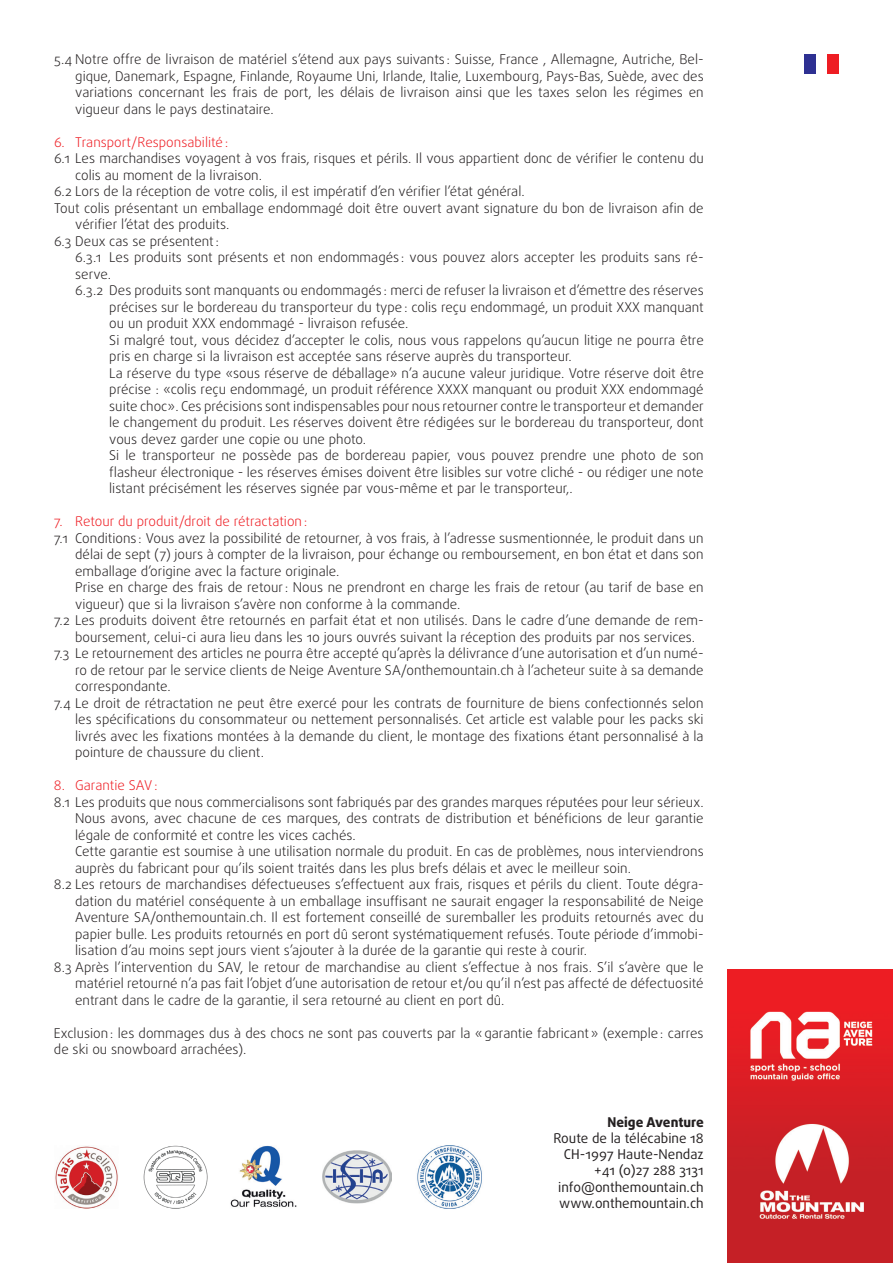
<style>
.page{position:relative;width:893px;height:1263px;background:#fff}
.page>*{position:absolute;margin:0;border:0;box-sizing:border-box;transform-origin:0 0}
.t1{font:300 13.5px/16.5px "Daxline Pro";color:#231f20;text-align:justify}
.t2{font:13.5px/16.2px "Daxline Pro";color:#231f20;text-align:right}
.t3{font:300 13.5px "Daxline Pro";color:#ee1d23}
.t4{font:800 13.5px "Daxline Pro";color:#231f20}
</style>
<div class="page">
<svg style="left:815px;top:54px;width:13px;height:19px"></svg>
<div style="left:804px;top:54px;width:11px;height:19px;background:#2e3092"></div>
<div style="left:828px;top:54px;width:11px;height:19px;background:#ee1d23"></div>
<img style="left:323px;top:1151px;width:68px;height:52px">
<img style="left:417px;top:1145px;width:65px;height:64px">
<img style="left:230px;top:1145px;width:67px;height:62px">
<img style="left:143px;top:1145px;width:65px;height:64px">
<img style="left:55px;top:1146px;width:63px;height:63px">
<img style="left:727px;top:969px;width:166px;height:294px">
<p class="t1" style="left:75px;top:52px;width:630px;text-indent:-21px">5.4 Notre offre de livraison de matériel s’étend aux pays suivants : Suisse, France , Allemagne, Autriche, Bel&shy;gique, Danemark, Espagne, Finlande, Royaume Uni, Irlande, Italie, Luxembourg, Pays-Bas, Suède, avec des variations concernant les frais de port, les délais de livraison ainsi que les taxes selon les régimes en vigueur dans le pays destinataire.</p>
<p class="t3" style="left:54px;top:133px;width:176px">6. Transport/Responsabilité:</p>
<p class="t1" style="left:54px;top:151px;width:651px">6.1 Les marchandises voyagent à vos frais, risques et périls. Il vous appartient donc de vérifier le contenu du</p>
<p class="t1" style="left:75px;top:167px;width:188px">colis au moment de la livraison.</p>
<p class="t1" style="left:54px;top:183px;width:472px">6.2 Lors de la réception de votre colis, il est impératif d’en vérifier l’état général.</p>
<p class="t1" style="left:54px;top:200px;width:651px">Tout colis présentant un emballage endommagé doit être ouvert avant signature du bon de livraison afin de</p>
<p class="t1" style="left:75px;top:216px;width:156px">vérifier l’état des produits.</p>
<p class="t1" style="left:54px;top:233px;width:167px">6.3 Deux cas se présentent:</p>
<p class="t1" style="left:75px;top:249px;width:630px">6.3.1 Les produits sont présents et non endommagés : vous pouvez alors accepter les produits sans ré-</p>
<p class="t1" style="left:75px;top:266px;width:37px">serve.</p>
<p class="t1" style="left:75px;top:282px;width:630px">6.3.2 Des produits sont manquants ou endommagés : merci de refuser la livraison et d’émettre des réserves</p>
<p class="t1" style="left:109px;top:299px;width:596px">précises sur le bordereau du transporteur du type: colis reçu endommagé, un produit XXX manquant</p>
<p class="t1" style="left:109px;top:315px;width:301px">ou un produit XXX endommagé - livraison refusée.</p>
<p class="t1" style="left:109px;top:332px;width:596px">Si malgré tout, vous décidez d’accepter le colis, nous vous rappelons qu’aucun litige ne pourra être</p>
<p class="t1" style="left:109px;top:348px;width:464px">pris en charge si la livraison est acceptée sans réserve auprès du transporteur.</p>
<p class="t1" style="left:109px;top:365px;width:596px">La réserve du type «sous réserve de déballage» n’a aucune valeur juridique. Votre réserve doit être</p>
<p class="t1" style="left:109px;top:381px;width:596px">précise : «colis reçu endommagé, un produit référence XXXX manquant ou produit XXX endommagé</p>
<p class="t1" style="left:109px;top:398px;width:596px">suite choc». Ces précisions sont indispensables pour nous retourner contre le transporteur et demander</p>
<p class="t1" style="left:109px;top:414px;width:596px">le changement du produit. Les réserves doivent être rédigées sur le bordereau du transporteur, dont</p>
<p class="t1" style="left:109px;top:431px;width:258px">vous devez garder une copie ou une photo.</p>
<p class="t1" style="left:109px;top:447px;width:596px">Si le transporteur ne possède pas de bordereau papier, vous pouvez prendre une photo de son</p>
<p class="t1" style="left:109px;top:464px;width:596px">flasheur électronique - les réserves émises doivent être lisibles sur votre cliché - ou rédiger une note</p>
<p class="t1" style="left:109px;top:480px;width:465px">listant précisément les réserves signée par vous-même et par le transporteur,.</p>
<p class="t3" style="left:54px;top:513px;width:255px">7. Retour du produit/droit de rétractation:</p>
<p class="t1" style="left:54px;top:530px;width:651px">7.1 Conditions : Vous avez la possibilité de retourner, à vos frais, à l’adresse susmentionnée, le produit dans un</p>
<p class="t1" style="left:75px;top:546px;width:630px">délai de sept (7) jours à compter de la livraison, pour échange ou remboursement, en bon état et dans son</p>
<p class="t1" style="left:75px;top:563px;width:266px">emballage d’origine avec la facture originale.</p>
<p class="t1" style="left:75px;top:579px;width:630px">Prise en charge des frais de retour: Nous ne prendront en charge les frais de retour (au tarif de base en</p>
<p class="t1" style="left:75px;top:596px;width:387px">vigueur) que si la livraison s’avère non conforme à la commande.</p>
<p class="t1" style="left:54px;top:612px;width:651px">7.2 Les produits doivent être retournés en parfait état et non utilisés. Dans le cadre d’une demande de rem-</p>
<p class="t1" style="left:75px;top:629px;width:621px">boursement, celui-ci aura lieu dans les 10 jours ouvrés suivant la réception des produits par nos services.</p>
<p class="t1" style="left:54px;top:645px;width:651px">7.3 Le retournement des articles ne pourra être accepté qu’après la délivrance d’une autorisation et d’un numé-</p>
<p class="t1" style="left:75px;top:662px;width:630px">ro de retour par le service clients de Neige Aventure SA/onthemountain.ch à l’acheteur suite à sa demande</p>
<p class="t1" style="left:75px;top:678px;width:97px">correspondante.</p>
<p class="t1" style="left:54px;top:695px;width:651px">7.4 Le droit de rétractation ne peut être exercé pour les contrats de fourniture de biens confectionnés selon</p>
<p class="t1" style="left:75px;top:711px;width:630px">les spécifications du consommateur ou nettement personnalisés. Cet article est valable pour les packs ski</p>
<p class="t1" style="left:75px;top:728px;width:630px">livrés avec les fixations montées à la demande du client, le montage des fixations étant personnalisé à la</p>
<p class="t1" style="left:75px;top:744px;width:190px">pointure de chaussure du client.</p>
<p class="t3" style="left:54px;top:777px;width:105px">8. Garantie SAV:</p>
<p class="t1" style="left:54px;top:794px;width:651px">8.1 Les produits que nous commercialisons sont fabriqués par des grandes marques réputées pour leur sérieux.</p>
<p class="t1" style="left:75px;top:810px;width:630px">Nous avons, avec chacune de ces marques, des contrats de distribution et bénéficions de leur garantie</p>
<p class="t1" style="left:75px;top:827px;width:282px">légale de conformité et contre les vices cachés.</p>
<p class="t1" style="left:75px;top:843px;width:630px">Cette garantie est soumise à une utilisation normale du produit. En cas de problèmes, nous interviendrons</p>
<p class="t1" style="left:75px;top:860px;width:557px">auprès du fabricant pour qu’ils soient traités dans les plus brefs délais et avec le meilleur soin.</p>
<p class="t1" style="left:54px;top:876px;width:651px">8.2 Les retours de marchandises défectueuses s’effectuent aux frais, risques et périls du client. Toute dégra-</p>
<p class="t1" style="left:75px;top:893px;width:630px">dation du matériel conséquente à un emballage insuffisant ne saurait engager la responsabilité de Neige</p>
<p class="t1" style="left:75px;top:909px;width:630px">Aventure SA/onthemountain.ch. Il est fortement conseillé de suremballer les produits retournés avec du</p>
<p class="t1" style="left:75px;top:926px;width:630px">papier bulle. Les produits retournés en port dû seront systématiquement refusés. Toute période d’immobi-</p>
<p class="t1" style="left:75px;top:942px;width:513px">lisation d’au moins sept jours vient s’ajouter à la durée de la garantie qui reste à courir.</p>
<p class="t1" style="left:54px;top:959px;width:651px">8.3 Après l’intervention du SAV, le retour de marchandise au client s’effectue à nos frais. S’il s’avère que le</p>
<p class="t1" style="left:75px;top:975px;width:630px">matériel retourné n’a pas fait l’objet d’une autorisation de retour et/ou qu’il n’est pas affecté de défectuosité</p>
<p class="t1" style="left:75px;top:992px;width:431px">entrant dans le cadre de la garantie, il sera retourné au client en port dû.</p>
<p class="t1" style="left:54px;top:1025px;width:651px">Exclusion: les dommages dus à des chocs ne sont pas couverts par la «garantie fabricant» (exemple: carres de ski ou snowboard arrachées).</p>
<p class="t4" style="left:608px;top:1113px;width:98px">Neige Aventure</p>
<p class="t2" style="left:553px;top:1130px;width:152px">Route de la télécabine 18<br>CH-1997 Haute-Nendaz +41 (0)27 288 3131 info@onthemountain.ch www.onthemountain.ch</p>
</div>
